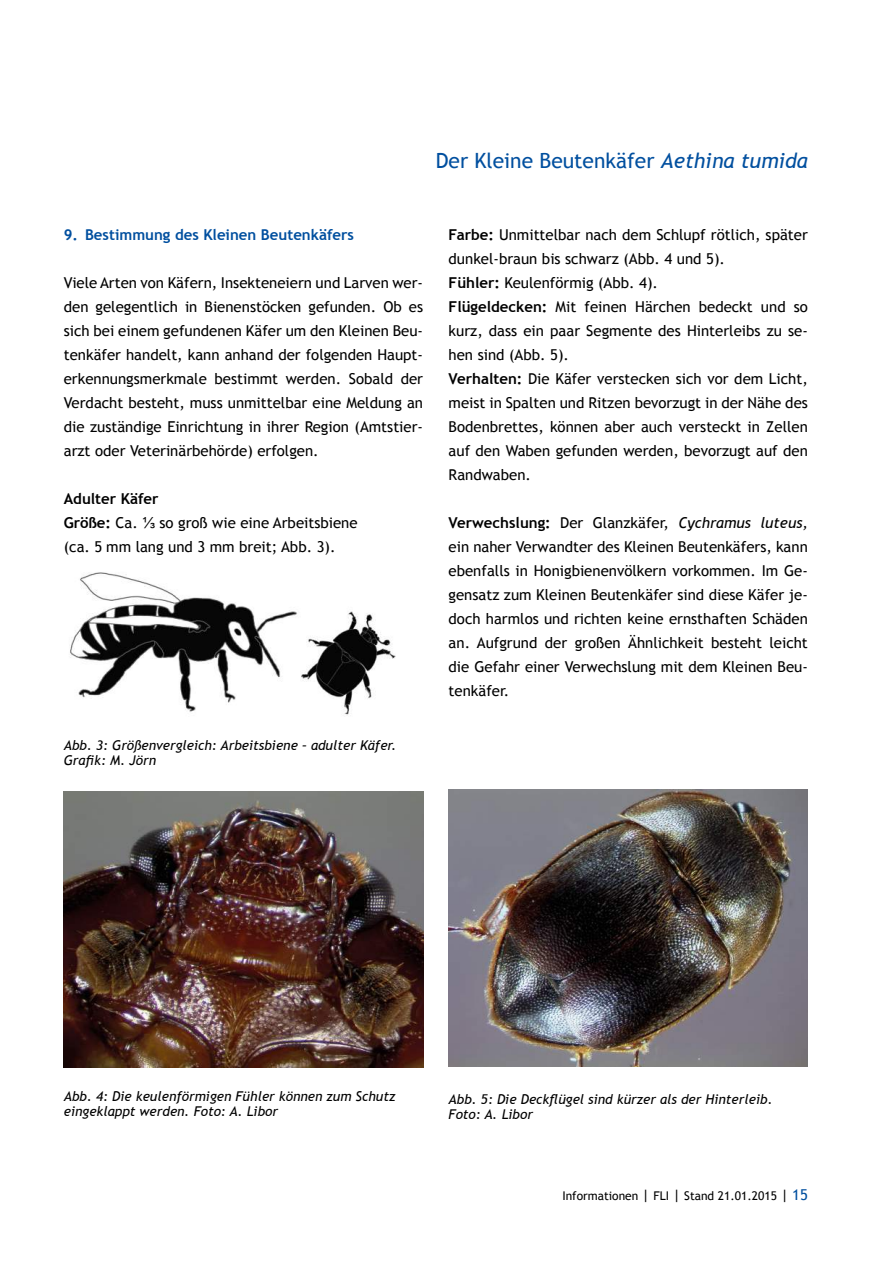
<style>
.page{position:relative;width:893px;height:1263px;background:#fff}
.page>*{position:absolute;margin:0;border:0;box-sizing:border-box;transform-origin:0 0}
.t1{font:21px "Trebuchet MS";color:#004f9f}
.t2{font:15px/24px "Trebuchet MS";color:#000;text-align:justify}
.t3{font:700 15px "Trebuchet MS";color:#004f9f}
.t4{font:italic 13.5px/15px "Trebuchet MS";color:#000}
.t5{font:12px "Trebuchet MS";color:#000}
.s1{font-style:italic}
.s2{font-weight:700}
.s3{font-family:"Arial"}
.s4{font-size:15px}
.s5{font-size:15px;color:#004f9f}
</style>
<div class="page">
<img style="left:70px;top:572px;width:325px;height:143px">
<img style="left:64px;top:792px;width:359px;height:276px">
<img style="left:449px;top:790px;width:359px;height:277px">
<h1 class="t1" style="left:436px;top:147px;width:374px">Der Kleine Beutenkäfer <span class="s1">Aethina tumida</span></h1>
<p class="t3" style="left:64px;top:225px;width:292px">9. Bestimmung des Kleinen Beutenkäfers</p>
<p class="t2" style="left:64px;top:271px;width:361px">Viele Arten von Käfern, Insekteneiern und Larven wer&shy;den gelegentlich in Bienenstöcken gefunden. Ob es sich bei einem gefundenen Käfer um den Kleinen Beu&shy;tenkäfer handelt, kann anhand der folgenden Haupt&shy;erkennungsmerkmale bestimmt werden. Sobald der Verdacht besteht, muss unmittelbar eine Meldung an die zuständige Einrichtung in ihrer Region (Amtstier&shy;arzt oder Veterinärbehörde) erfolgen.</p>
<p class="t2" style="left:64px;top:487px;width:295px;text-align:left"><span class="s2">Adulter Käfer<br>Größe:</span> Ca. <span class="s3">⅓</span> so groß wie eine Arbeitsbiene (ca. 5 mm lang und 3 mm breit; Abb. 3).</p>
<p class="t4" style="left:64px;top:738px;width:334px">Abb. 3: Größenvergleich: Arbeitsbiene – adulter Käfer.<br>Grafik: M. Jörn</p>
<p class="t2" style="left:449px;top:223px;width:361px;text-align:left"><span class="s2">Farbe:</span> Unmittelbar nach dem Schlupf rötlich, später dunkel-braun bis schwarz (Abb. 4 und 5).<br><span class="s2">Fühler:</span> Keulenförmig (Abb. 4).<br><span class="s2">Flügeldecken:</span> Mit feinen Härchen bedeckt und so kurz, dass ein paar Segmente des Hinterleibs zu se&shy;hen sind (Abb. 5).<br><span class="s2">Verhalten:</span> Die Käfer verstecken sich vor dem Licht, meist in Spalten und Ritzen bevorzugt in der Nähe des Bodenbrettes, können aber auch versteckt in Zellen auf den Waben gefunden werden, bevorzugt auf den Randwaben.</p>
<p class="t2" style="left:449px;top:511px;width:361px"><span class="s2">Verwechslung:</span> Der Glanzkäfer, <span class="s1">Cychramus luteus, </span>ein naher Verwandter des Kleinen Beutenkäfers, kann ebenfalls in Honigbienenvölkern vorkommen. Im Ge&shy;gensatz zum Kleinen Beutenkäfer sind diese Käfer je&shy;doch harmlos und richten keine ernsthaften Schäden an. Aufgrund der großen Ähnlichkeit besteht leicht die Gefahr einer Verwechslung mit dem Kleinen Beu&shy;tenkäfer.</p>
<p class="t4" style="left:64px;top:1089px;width:333px">Abb. 4: Die keulenförmigen Fühler können zum Schutz eingeklappt werden. Foto: A. Libor</p>
<p class="t4" style="left:449px;top:1092px;width:326px">Abb. 5: Die Deckflügel sind kürzer als der Hinterleib.<br>Foto: A. Libor</p>
<p class="t5" style="left:562px;top:1188px;width:247px">Informationen <span class="s4">|</span> FLI <span class="s4">|</span> Stand 21.01.2015 <span class="s4">|</span> <span class="s5">15</span></p>
</div>
